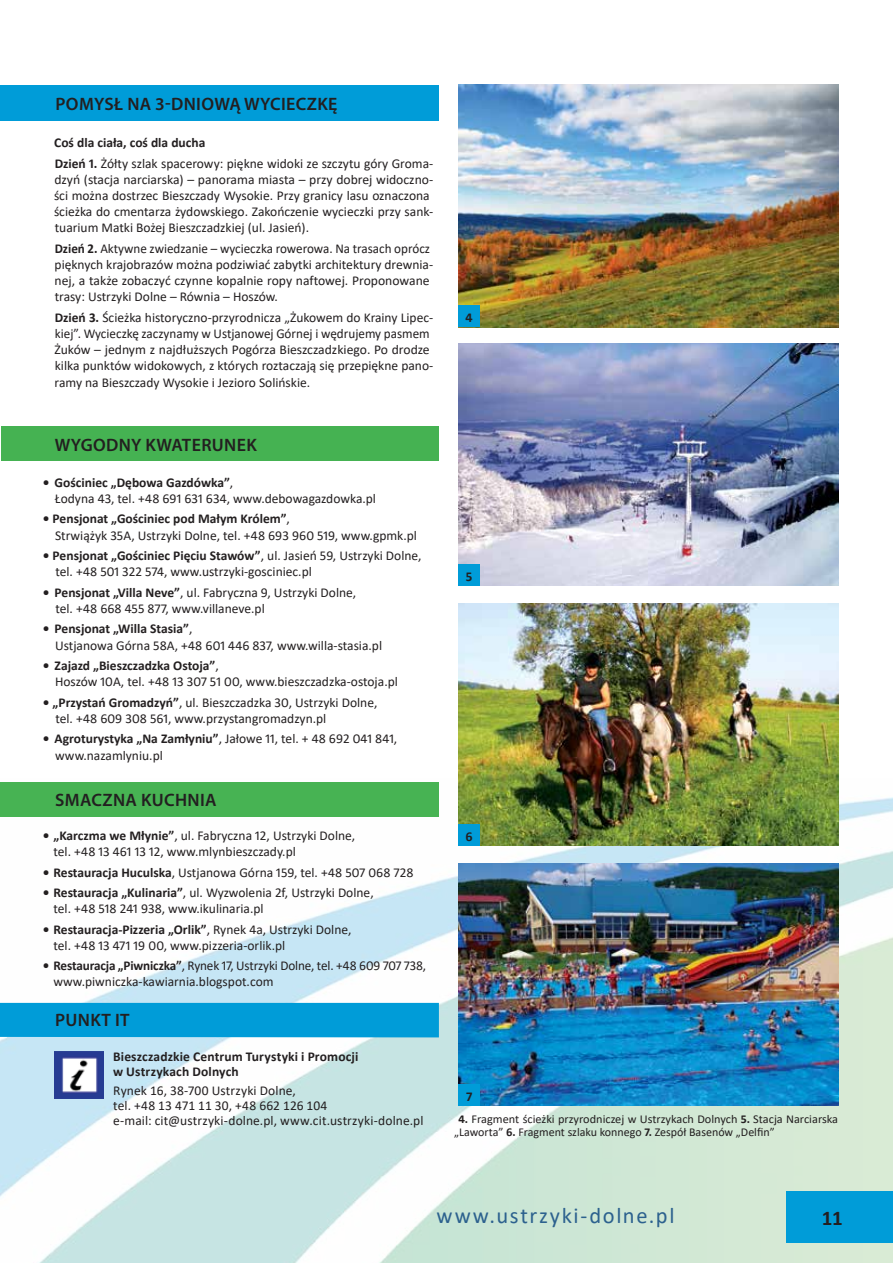
<style>
.page{position:relative;width:893px;height:1263px;background:#fff}
.page>*{position:absolute;margin:0;border:0;box-sizing:border-box;transform-origin:0 0}
.t1{font:22.5px "Calibri";letter-spacing:.07em;color:#2c618e}
.t2{font:700 21px "Calibri";color:#231f20}
.t3{font:600 18px "Myriad Pro";letter-spacing:.02em;color:#231f20}
.t4{font:13.5px/16.2px "Calibri";color:#231f20}
.t5{font:700 13.5px/15px "Calibri";letter-spacing:.01em;color:#231f20}
.t6{font:12px/13.2px "Calibri";color:#231f20}
.s1{font-weight:700}
</style>
<div class="page">
<img style="left:0;top:782px;width:893px;height:481px">
<div style="left:787px;top:1191px;width:106px;height:51px;background:#009cd8"></div>
<img style="left:55px;top:1051px;width:49px;height:47px">
<div style="left:0;top:1003px;width:439px;height:34px;background:#009cd8"></div>
<div style="left:1px;top:427px;width:438px;height:34px;background:#45b252"></div>
<div style="left:0;top:783px;width:439px;height:34px;background:#47b353"></div>
<div style="left:0;top:85px;width:439px;height:35px;background:#009cd8"></div>
<img style="left:458px;top:603px;width:381px;height:243px">
<img style="left:458px;top:85px;width:381px;height:242px">
<img style="left:458px;top:343px;width:381px;height:243px">
<img style="left:458px;top:863px;width:381px;height:243px">
<div style="left:458px;top:564px;width:22px;height:22px;background:#009cd8"></div>
<div style="left:458px;top:825px;width:21px;height:21px;background:#009cd8"></div>
<div style="left:458px;top:1084px;width:22px;height:22px;background:#009cd8"></div>
<div style="left:458px;top:306px;width:22px;height:21px;background:#009cd8"></div>
<h3 class="t3" style="left:56px;top:92px;width:283px">POMYSŁ NA 3-DNIOWĄ WYCIECZKĘ</h3>
<p class="t4" style="left:54px;top:132px;width:380px;line-height:20.4px"><span class="s1">Coś dla ciała, coś dla ducha<br>Dzień 1.</span> Żółty szlak spacerowy: piękne widoki ze szczytu góry Groma-</p>
<p class="t4" style="left:54px;top:171px;width:381px">dzyń (stacja narciarska) – panorama miasta – przy dobrej widoczno&shy;ści można dostrzec Bieszczady Wysokie. Przy granicy lasu oznaczona ścieżka do cmentarza żydowskiego. Zakończenie wycieczki przy sank&shy;tuarium Matki Bożej Bieszczadzkiej (ul. Jasień).</p>
<p class="t4" style="left:55px;top:240px;width:380px"><span class="s1">Dzień 2.</span> Aktywne zwiedzanie – wycieczka rowerowa. Na trasach oprócz pięknych krajobrazów można podziwiać zabytki architektury drewnia&shy;nej, a także zobaczyć czynne kopalnie ropy naftowej. Proponowane trasy: Ustrzyki Dolne – Równia – Hoszów.</p>
<p class="t4" style="left:54px;top:309px;width:380px"><span class="s1">Dzień 3.</span> Ścieżka historyczno-przyrodnicza „Żukowem do Krainy Lipec&shy;kiej”. Wycieczkę zaczynamy w Ustjanowej Górnej i wędrujemy pasmem Żuków – jednym z najdłuższych Pogórza Bieszczadzkiego. Po drodze kilka punktów widokowych, z których roztaczają się przepiękne pano&shy;ramy na Bieszczady Wysokie i Jezioro Solińskie.</p>
<h3 class="t3" style="left:55px;top:433px;width:204px">WYGODNY KWATERUNEK</h3>
<p class="t4" style="left:55px;top:474px;width:323px;text-indent:-12px"><span class="s1">• Gościniec „Dębowa Gazdówka”</span>,<br>Łodyna 43, tel. +48 691 631 634, www.debowagazdowka.pl</p>
<p class="t4" style="left:55px;top:510px;width:363px;text-indent:-12px"><span class="s1">• Pensjonat „Gościniec pod Małym Królem”</span>,<br>Strwiążyk 35A, Ustrzyki Dolne, tel. +48 693 960 519, www.gpmk.pl</p>
<p class="t4" style="left:55px;top:547px;width:368px;text-indent:-12px"><span class="s1">• Pensjonat „Gościniec Pięciu Stawów”</span>, ul. Jasień 59, Ustrzyki Dolne, tel. +48 501 322 574, www.ustrzyki-gosciniec.pl</p>
<p class="t4" style="left:55px;top:584px;width:302px;text-indent:-12px"><span class="s1">• Pensjonat „Villa Neve”</span>, ul. Fabryczna 9, Ustrzyki Dolne, tel. +48 668 455 877, www.villaneve.pl</p>
<p class="t4" style="left:55px;top:620px;width:329px;text-indent:-12px"><span class="s1">• Pensjonat „Willa Stasia”</span>,<br>Ustjanowa Górna 58A, +48 601 446 837, www.willa-stasia.pl</p>
<p class="t4" style="left:55px;top:657px;width:344px;text-indent:-12px"><span class="s1">• Zajazd „Bieszczadzka Ostoja”</span>,<br>Hoszów 10A, tel. +48 13 307 51 00, www.bieszczadzka-ostoja.pl</p>
<p class="t4" style="left:55px;top:694px;width:324px;text-indent:-13px"><span class="s1">• „Przystań Gromadzyń”</span>, ul. Bieszczadzka 30, Ustrzyki Dolne, tel. +48 609 308 561, www.przystangromadzyn.pl</p>
<p class="t4" style="left:55px;top:730px;width:343px;text-indent:-12px"><span class="s1">• Agroturystyka „Na Zamłyniu”</span>, Jałowe 11, tel. + 48 692 041 841, www.nazamlyniu.pl</p>
<h3 class="t3" style="left:55px;top:789px;width:163px">SMACZNA KUCHNIA</h3>
<p class="t4" style="left:54px;top:827px;width:303px;text-indent:-11px"><span class="s1">• „Karczma we Młynie”</span>, ul. Fabryczna 12, Ustrzyki Dolne, tel. +48 13 461 13 12, www.mlynbieszczady.pl</p>
<p class="t4" style="left:43px;top:863px;width:372px"><span class="s1">• Restauracja Huculska</span>, Ustjanowa Górna 159, tel. +48 507 068 728</p>
<p class="t4" style="left:54px;top:884px;width:322px;text-indent:-11px"><span class="s1">• Restauracja „Kulinaria”</span>, ul. Wyzwolenia 2f, Ustrzyki Dolne, tel. +48 518 241 938, www.ikulinaria.pl</p>
<p class="t4" style="left:54px;top:921px;width:300px;text-indent:-11px"><span class="s1">• Restauracja-Pizzeria „Orlik”</span>, Rynek 4a, Ustrzyki Dolne, tel. +48 13 471 19 00, www.pizzeria-orlik.pl</p>
<p class="t4" style="left:54px;top:957px;width:374px;text-indent:-11px"><span class="s1">• Restauracja „Piwniczka”</span>, Rynek 17, Ustrzyki Dolne, tel. +48 609 707 738, www.piwniczka-kawiarnia.blogspot.com</p>
<h3 class="t3" style="left:55px;top:1009px;width:76px">PUNKT IT</h3>
<p class="t5" style="left:113px;top:1049px;width:247px">Bieszczadzkie Centrum Turystyki i Promocji w Ustrzykach Dolnych</p>
<p class="t4" style="left:113px;top:1083px;width:312px;line-height:15px">Rynek 16, 38-700 Ustrzyki Dolne,<br>tel. +48 13 471 11 30, +48 662 126 104<br>e-mail: cit@ustrzyki-dolne.pl, www.cit.ustrzyki-dolne.pl</p>
<p class="t5" style="left:466px;top:310px;width:9px">4</p>
<p class="t5" style="left:466px;top:568px;width:8px">5</p>
<p class="t5" style="left:465px;top:828px;width:9px">6</p>
<p class="t5" style="left:466px;top:1088px;width:8px">7</p>
<p class="t6" style="left:454px;top:1112px;width:386px;text-indent:4px"><span class="s1">4.</span> Fragment ścieżki przyrodniczej w Ustrzykach Dolnych <span class="s1">5.</span> Stacja Narciarska „Laworta” <span class="s1">6.</span> Fragment szlaku konnego <span class="s1">7.</span> Zespół Basenów „Delfin”</p>
<h1 class="t1" style="left:437px;top:1200px;width:239px">www.ustrzyki-dolne.pl</h1>
<h2 class="t2" style="left:822px;top:1203px;width:22px">11</h2>
</div>
